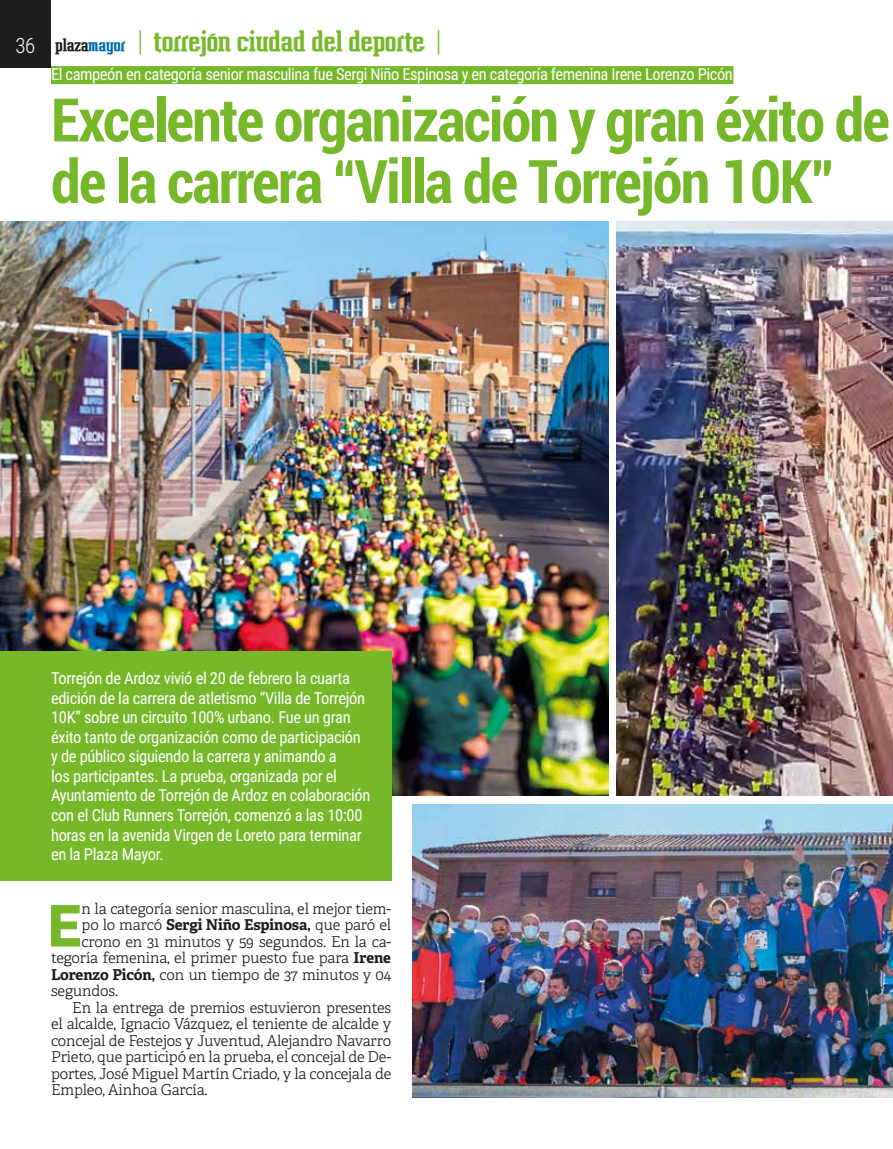
<style>
.page{position:relative;width:893px;height:1149px;background:#fff}
.page>*{position:absolute;margin:0;border:0;box-sizing:border-box;transform-origin:0 0}
.t1{font:700 condensed 60px/61.5px "Roboto";letter-spacing:-.03em;color:#76b82a}
.t2{font:800 58.35px "Raleway";color:#76b82a}
.t3{font:700 27px "Vahika";letter-spacing:-.02em;color:#76b82a}
.t4{font:16.5px/19.5px "Roboto Condensed";letter-spacing:-.02em;color:#fff}
.t5{font:300 15px "Adelle";letter-spacing:-.01em;color:#1d1d1b}
.s1{font-family:"Roboto Condensed";font-weight:300;font-size:21px;color:#fff}
.s2{font-size:16.5px;color:#1d1d1b}
.s3{font-size:16.5px;color:#0069ab}
.s4{font-weight:400}
.s5{font-weight:700}
</style>
<div class="page">
<div style="left:0;top:0;width:51px;height:68px;background:#1d1d1b"></div>
<div style="left:51px;top:66px;width:682px;height:18px;background:#76b82a"></div>
<img style="left:617px;top:221px;width:276px;height:574px">
<img style="left:412px;top:804px;width:481px;height:293px">
<img style="left:0;top:221px;width:608px;height:574px">
<div style="left:0;top:651px;width:391px;height:229px;background:#76b82a"></div>
<h3 class="t3" style="left:16px;top:24px;width:427px"><span class="s1">36</span> <span class="s2">plaza</span><span class="s3">mayor</span> <span class="s4">|</span> torrejón ciudad del deporte <span class="s4">|</span></h3>
<p class="t4" style="left:51px;top:64px;width:683px">El campeón en categoría senior masculina fue Sergi Niño Espinosa y en categoría femenina Irene Lorenzo Picón</p>
<h1 class="t1" style="left:51px;top:87px;width:840px">Excelente organización y gran éxito de de la carrera “Villa de Torrejón 10K”</h1>
<p class="t4" style="left:51px;top:668px;width:321px">Torrejón de Ardoz vivió el 20 de febrero la cuarta edición de la carrera de atletismo “Villa de Torrejón 10K” sobre un circuito 100% urbano. Fue un gran éxito tanto de organización como de participación y de público siguiendo la carrera y animando a<br>los participantes. La prueba, organizada por el Ayuntamiento de Torrejón de Ardoz en colaboración con el Club Runners Torrejón, comenzó a las 10:00 horas en la avenida Virgen de Loreto para terminar en la Plaza Mayor.</p>
<h2 class="t2" style="left:47px;top:892px;width:37px">E</h2>
<p class="t5" style="left:82px;top:898px;width:311px">n la categoría senior masculina, el mejor tiem-</p>
<p class="t5" style="left:82px;top:915px;width:311px">po lo marcó <span class="s5">Sergi Niño Espinosa,</span> que paró el</p>
<p class="t5" style="left:82px;top:931px;width:311px">crono en 31 minutos y 59 segundos. En la ca-</p>
<p class="t5" style="left:51px;top:948px;width:342px">tegoría femenina, el primer puesto fue para <span class="s5">Irene</span></p>
<p class="t5" style="left:51px;top:964px;width:342px"><span class="s5">Lorenzo Picón,</span> con un tiempo de 37 minutos y 04</p>
<p class="t5" style="left:51px;top:981px;width:69px">segundos.</p>
<p class="t5" style="left:72px;top:997px;width:320px">En la entrega de premios estuvieron presentes</p>
<p class="t5" style="left:51px;top:1014px;width:342px">el alcalde, Ignacio Vázquez, el teniente de alcalde y</p>
<p class="t5" style="left:51px;top:1030px;width:342px">concejal de Festejos y Juventud, Alejandro Navarro</p>
<p class="t5" style="left:51px;top:1047px;width:342px">Prieto, que participó en la prueba, el concejal de De-</p>
<p class="t5" style="left:51px;top:1063px;width:342px">portes, José Miguel Martín Criado, y la concejala de</p>
<p class="t5" style="left:51px;top:1080px;width:158px">Empleo, Ainhoa García.</p>
</div>
